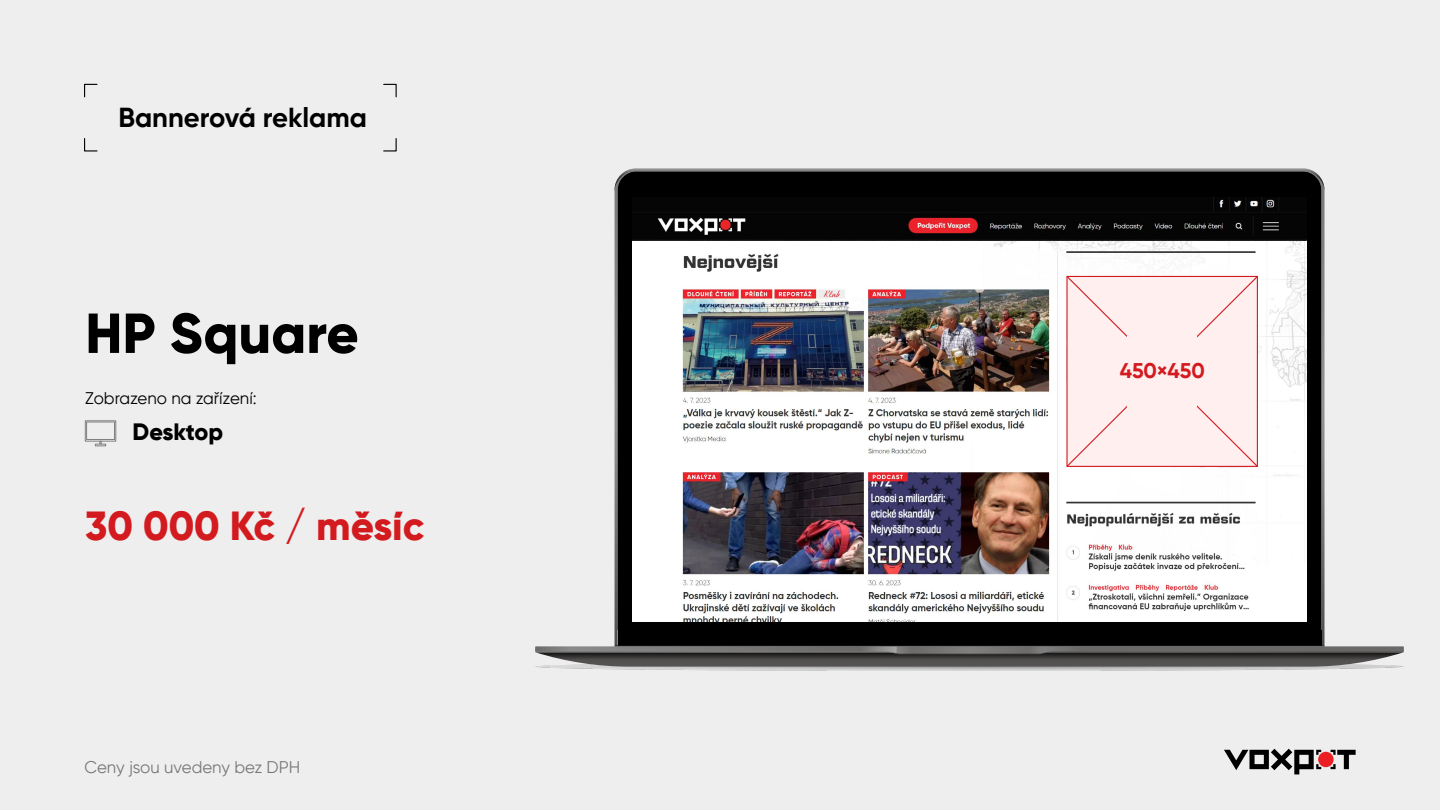
<style>
.page{position:relative;width:1440px;height:810px;background:#eee}
.page>*{position:absolute;margin:0;border:0;box-sizing:border-box;transform-origin:0 0}
.t1{font:800 56.25px "Gilroy";color:#000}
.t2{font:800 40.5px "Gilroy";color:#d31b1f}
.t3{font:700 27.38px "Gilroy";color:#000}
.t4{font:800 23.62px "Gilroy";letter-spacing:-.01em;color:#000}
.t5{font:700 21.23px "Gilroy";letter-spacing:-.005em;color:#d31b1f}
.t6{font:16.88px "Gilroy";color:rgb(0 0 0/.5)}
.t7{font:16.88px "Gilroy";color:#000}
</style>
<div class="page">
<svg style="left:84px;top:83px;width:14px;height:15px"></svg>
<svg style="left:383px;top:83px;width:14px;height:15px"></svg>
<svg style="left:383px;top:138px;width:14px;height:14px"></svg>
<svg style="left:84px;top:138px;width:14px;height:14px"></svg>
<svg style="left:85px;top:421px;width:31px;height:20px"></svg>
<svg style="left:95px;top:441px;width:11px;height:5px"></svg>
<div style="left:86px;top:422px;width:29px;height:18px;background:#eee;border:1px solid #808080"></div>
<svg style="left:1224px;top:749px;width:132px;height:25px"></svg>
<div style="left:1318px;top:752px;width:16px;height:15px;background:#eb1e23;border-radius:50%"></div>
<svg style="left:614px;top:168px;width:711px;height:25px;background:#9d9d9d"></svg>
<div style="left:618px;top:630px;width:703px;height:15px;background:#000"></div>
<div style="left:618px;top:171px;width:703px;height:459px;background:#000"></div>
<svg style="left:535px;top:645px;width:869px;height:22px;background:#5a5959"></svg>
<img style="left:632px;top:241px;width:675px;height:381px">
<svg style="left:1065px;top:275px;width:194px;height:193px;background:#fde6e6"></svg>
<div style="left:1127px;top:322px;width:70px;height:99px;background:#ffefef"></div>
<img style="left:632px;top:197px;width:675px;height:44px">
<h3 class="t3" style="left:118px;top:106px;width:250px">Bannerová reklama</h3>
<h1 class="t1" style="left:85px;top:309px;width:275px">HP Square</h1>
<p class="t7" style="left:85px;top:391px;width:173px">Zobrazeno na zařízení:</p>
<h3 class="t4" style="left:133px;top:422px;width:92px">Desktop</h3>
<h2 class="t2" style="left:85px;top:508px;width:340px">30 000 Kč / měsíc</h2>
<p class="t6" style="left:85px;top:760px;width:217px">Ceny jsou uvedeny bez DPH</p>
<p class="t5" style="left:1120px;top:362px;width:87px">450×450</p>
</div>
